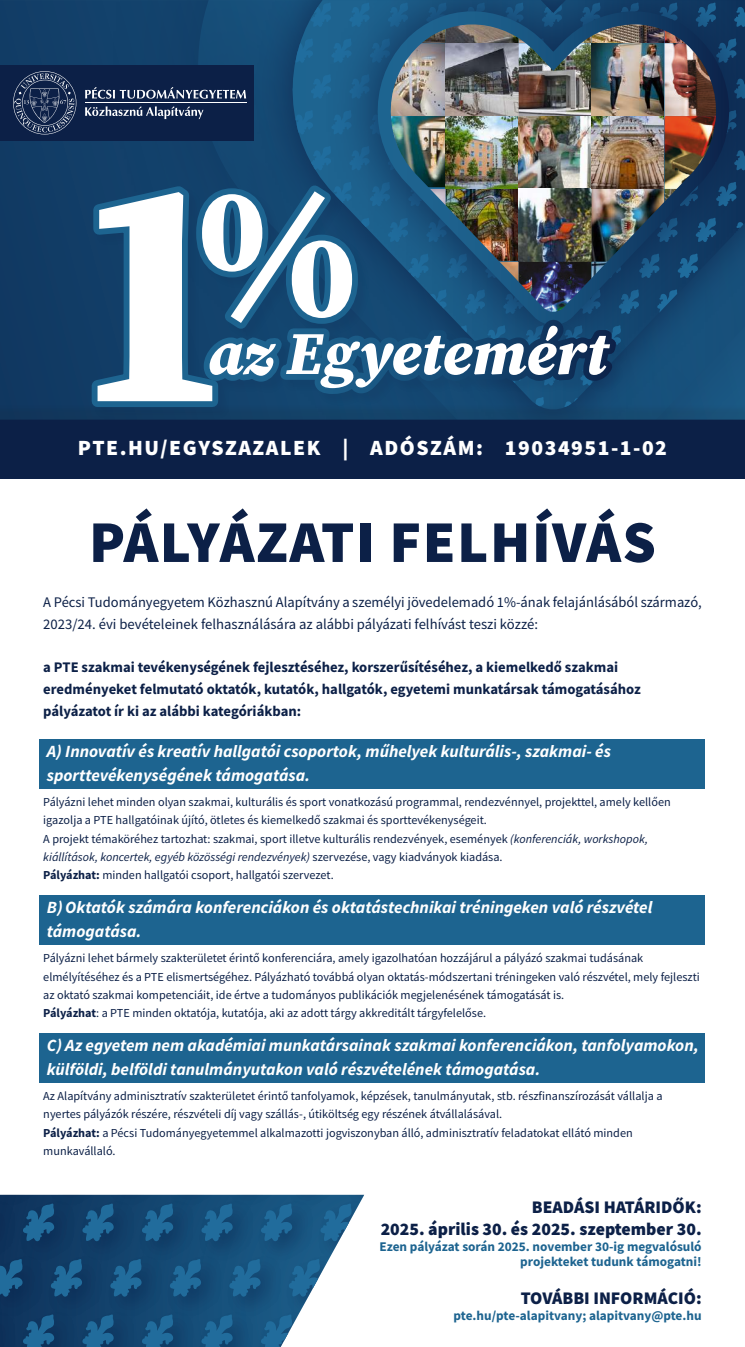
<style>
.page{position:relative;width:745px;height:1347px;background:#fff}
.page>*{position:absolute;margin:0;border:0;box-sizing:border-box;transform-origin:0 0}
.t1{font:900 59.25px "Source Sans Pro";letter-spacing:.025em;color:#0c2047}
.t2{font:900 21.75px "Source Sans Pro";letter-spacing:.07em;color:#fff}
.t3{font:900 17.75px/21.2px "Source Sans Pro";color:#0c2047;text-align:right}
.t4{font:italic 700 17.12px/23.8px "Source Sans Pro";color:#fff}
.t5{font:700 14.62px/21.9px "Source Sans Pro";color:#0c2047}
.t6{font:14.62px/21.9px "Source Sans Pro";color:#0c2047}
.t7{font:700 13.25px/16px "Source Sans Pro";color:#1d6490;text-align:right}
.t8{font:12.25px/18.2px "Source Sans Pro";color:#0c2047}
.s1{font-style:italic}
.s2{font-weight:700}
</style>
<div class="page">
<div style="left:40px;top:739px;width:664px;height:49px;background:#1d6490"></div>
<div style="left:40px;top:895px;width:664px;height:49px;background:#1d6490"></div>
<div style="left:40px;top:1033px;width:664px;height:49px;background:#1d6490"></div>
<div style="left:0;top:1194px;width:46px;height:14px;background:#0d325b"></div>
<div style="left:45px;top:1194px;width:60px;height:14px;background:#0f3861"></div>
<div style="left:104px;top:1194px;width:60px;height:14px;background:#123f69"></div>
<div style="left:164px;top:1194px;width:60px;height:14px;background:#134771"></div>
<div style="left:223px;top:1194px;width:60px;height:14px;background:#154d78"></div>
<div style="left:282px;top:1194px;width:61px;height:14px;background:#17537e"></div>
<div style="left:342px;top:1194px;width:22px;height:14px;background:#195782"></div>
<div style="left:0;top:1197px;width:18px;height:66px;background:#0d315a"></div>
<div style="left:17px;top:1197px;width:60px;height:66px;background:#0f3660"></div>
<svg style="left:23px;top:1203px;width:31px;height:38px"></svg>
<div style="left:76px;top:1197px;width:61px;height:66px;background:#113e68"></div>
<svg style="left:82px;top:1203px;width:32px;height:38px"></svg>
<div style="left:136px;top:1197px;width:60px;height:66px;background:#13456f"></div>
<svg style="left:142px;top:1203px;width:31px;height:38px"></svg>
<div style="left:195px;top:1197px;width:60px;height:66px;background:#154d78"></div>
<svg style="left:201px;top:1203px;width:32px;height:38px"></svg>
<div style="left:255px;top:1197px;width:60px;height:66px;background:#17537e"></div>
<svg style="left:261px;top:1203px;width:31px;height:39px"></svg>
<div style="left:314px;top:1197px;width:50px;height:66px;background:#051c45;opacity:.2"></div>
<svg style="left:320px;top:1203px;width:32px;height:39px"></svg>
<div style="left:0;top:1252px;width:46px;height:67px;background:#0e355e"></div>
<svg style="left:0;top:1259px;width:23px;height:38px"></svg>
<div style="left:45px;top:1252px;width:60px;height:67px;background:#103b65"></div>
<svg style="left:51px;top:1259px;width:31px;height:38px"></svg>
<div style="left:104px;top:1252px;width:60px;height:67px;background:#12436d"></div>
<svg style="left:110px;top:1259px;width:32px;height:38px"></svg>
<div style="left:164px;top:1252px;width:60px;height:67px;background:#144b75"></div>
<svg style="left:170px;top:1259px;width:31px;height:38px"></svg>
<div style="left:223px;top:1252px;width:60px;height:67px;background:#17527d"></div>
<svg style="left:229px;top:1259px;width:32px;height:38px"></svg>
<div style="left:282px;top:1252px;width:61px;height:67px;background:#051c45;opacity:.2"></div>
<svg style="left:288px;top:1258px;width:32px;height:39px"></svg>
<div style="left:0;top:1308px;width:18px;height:38px;background:#0d335c"></div>
<div style="left:17px;top:1308px;width:60px;height:38px;background:#0f3862"></div>
<svg style="left:23px;top:1314px;width:31px;height:32px"></svg>
<div style="left:76px;top:1308px;width:61px;height:38px;background:#12406a"></div>
<svg style="left:82px;top:1314px;width:32px;height:32px"></svg>
<div style="left:136px;top:1308px;width:60px;height:38px;background:#134873"></div>
<svg style="left:142px;top:1314px;width:31px;height:32px"></svg>
<div style="left:195px;top:1308px;width:60px;height:38px;background:#16507b"></div>
<svg style="left:201px;top:1314px;width:32px;height:32px"></svg>
<div style="left:255px;top:1308px;width:60px;height:38px;background:#051c45;opacity:.2"></div>
<svg style="left:260px;top:1314px;width:32px;height:32px"></svg>
<div style="left:0;top:0;width:103px;height:404px;background:#113c65"></div>
<div style="left:103px;top:0;width:641px;height:478px;background:#0c2047;opacity:.9"></div>
<svg style="left:199px;top:0;width:55px;height:141px;background:#154b76"></svg>
<svg style="left:279px;top:0;width:465px;height:404px;background:#18527d"></svg>
<svg style="left:279px;top:2px;width:13px;height:26px"></svg>
<svg style="left:310px;top:2px;width:14px;height:26px"></svg>
<svg style="left:292px;top:38px;width:21px;height:25px"></svg>
<svg style="left:279px;top:74px;width:13px;height:25px"></svg>
<svg style="left:310px;top:74px;width:14px;height:25px"></svg>
<svg style="left:292px;top:110px;width:21px;height:25px"></svg>
<svg style="left:279px;top:146px;width:13px;height:25px"></svg>
<svg style="left:310px;top:146px;width:14px;height:25px"></svg>
<svg style="left:627px;top:376px;width:11px;height:10px"></svg>
<svg style="left:656px;top:376px;width:21px;height:10px"></svg>
<svg style="left:695px;top:376px;width:20px;height:10px"></svg>
<svg style="left:733px;top:376px;width:11px;height:10px"></svg>
<svg style="left:638px;top:397px;width:21px;height:7px"></svg>
<svg style="left:677px;top:397px;width:20px;height:7px"></svg>
<svg style="left:715px;top:397px;width:21px;height:7px"></svg>
<div style="left:0;top:404px;width:744px;height:73px;background:#1d1d1b;opacity:.1"></div>
<div style="left:0;top:419px;width:744px;height:59px;background:#0c2047"></div>
<div style="left:324px;top:0;width:420px;height:376px;background:#0c2047;opacity:.86"></div>
<img style="left:357px;top:0;width:387px;height:330px">
<div style="left:93px;top:187px;width:534px;height:232px;background:#0c2047;opacity:.1"></div>
<svg style="left:85px;top:175px;width:278px;height:238px;background:#154771"></svg>
<svg style="left:198px;top:240px;width:426px;height:202px;background:#194066"></svg>
<svg style="left:97px;top:191px;width:255px;height:210px"></svg>
<svg style="left:209px;top:325px;width:400px;height:63px"></svg>
<div style="left:0;top:65px;width:253px;height:76px;background:#0c2047"></div>
<svg style="left:13px;top:71px;width:63px;height:63px"></svg>
<hr style="left:85px;top:103px;width:162px;height:1px;background:#fff">
<svg style="left:85px;top:87px;width:161px;height:12px"></svg>
<svg style="left:85px;top:106px;width:118px;height:13px"></svg>
<h2 class="t2" style="left:78px;top:433px;width:590px">PTE.HU/EGYSZAZALEK | ADÓSZÁM: 19034951-1-02</h2>
<h1 class="t1" style="left:89px;top:501px;width:568px">PÁLYÁZATI FELHÍVÁS</h1>
<p class="t6" style="left:43px;top:591px;width:659px">A Pécsi Tudományegyetem Közhasznú Alapítvány a személyi jövedelemadó 1%-ának felajánlásából származó,<br>2023/24. évi bevételeinek felhasználására az alábbi pályázati felhívást teszi közzé:</p>
<p class="t5" style="left:43px;top:656px;width:598px">a PTE szakmai tevékenységének fejlesztéséhez, korszerűsítéséhez, a kiemelkedő szakmai eredményeket felmutató oktatók, kutatók, hallgatók, egyetemi munkatársak támogatásához pályázatot ír ki az alábbi kategóriákban:</p>
<h3 class="t4" style="left:47px;top:739px;width:565px">A) Innovatív és kreatív hallgatói csoportok, műhelyek kulturális-, szakmai- és sporttevékenységének támogatása.</h3>
<p class="t8" style="left:43px;top:793px;width:628px">Pályázni lehet minden olyan szakmai, kulturális és sport vonatkozású programmal, rendezvénnyel, projekttel, amely kellően igazolja a PTE hallgatóinak újító, ötletes és kiemelkedő szakmai és sporttevékenységeit.<br>A projekt témaköréhez tartozhat: szakmai, sport illetve kulturális rendezvények, események <span class="s1">(konferenciák, workshopok, kiállítások, koncertek, egyéb közösségi rendezvények)</span> szervezése, vagy kiadványok kiadása.<br><span class="s2">Pályázhat:</span> minden hallgatói csoport, hallgatói szervezet.</p>
<h3 class="t4" style="left:47px;top:895px;width:606px">B)Oktatók számára konferenciákon és oktatástechnikai tréningeken való részvétel támogatása.</h3>
<p class="t8" style="left:43px;top:949px;width:657px">Pályázni lehet bármely szakterületet érintő konferenciára, amely igazolhatóan hozzájárul a pályázó szakmai tudásának elmélyítéséhez és a PTE elismertségéhez. Pályázható továbbá olyan oktatás-módszertani tréningeken való részvétel, mely fejleszti az oktató szakmai kompetenciáit, ide értve a tudományos publikációk megjelenésének támogatását is.<br><span class="s2">Pályázhat</span>: a PTE minden oktatója, kutatója, aki az adott tárgy akkreditált tárgyfelelőse.</p>
<h3 class="t4" style="left:47px;top:1033px;width:653px">C) Az egyetem nem akadémiai munkatársainak szakmai konferenciákon, tanfolyamokon, külföldi, belföldi tanulmányutakon való részvételének támogatása.</h3>
<p class="t8" style="left:43px;top:1086px;width:620px">Az Alapítvány adminisztratív szakterületet érintő tanfolyamok, képzések, tanulmányutak, stb. részfinanszírozását vállalja a nyertes pályázók részére, részvételi díj vagy szállás-, útiköltség egy részének átvállalásával.<br><span class="s2">Pályázhat:</span> a Pécsi Tudományegyetemmel alkalmazotti jogviszonyban álló, adminisztratív feladatokat ellátó minden munkavállaló.</p>
<h3 class="t3" style="left:380px;top:1196px;width:322px">BEADÁSI HATÁRIDŐK:<br>2025. április 30. és 2025. szeptember 30.</h3>
<p class="t7" style="left:379px;top:1237px;width:323px">Ezen pályázat során 2025. november 30-ig megvalósuló projekteket tudunk támogatni!</p>
<h3 class="t3" style="left:520px;top:1286px;width:182px">TOVÁBBI INFORMÁCIÓ:</h3>
<p class="t7" style="left:453px;top:1307px;width:249px">pte.hu/pte-alapitvany; alapitvany@pte.hu</p>
</div>
